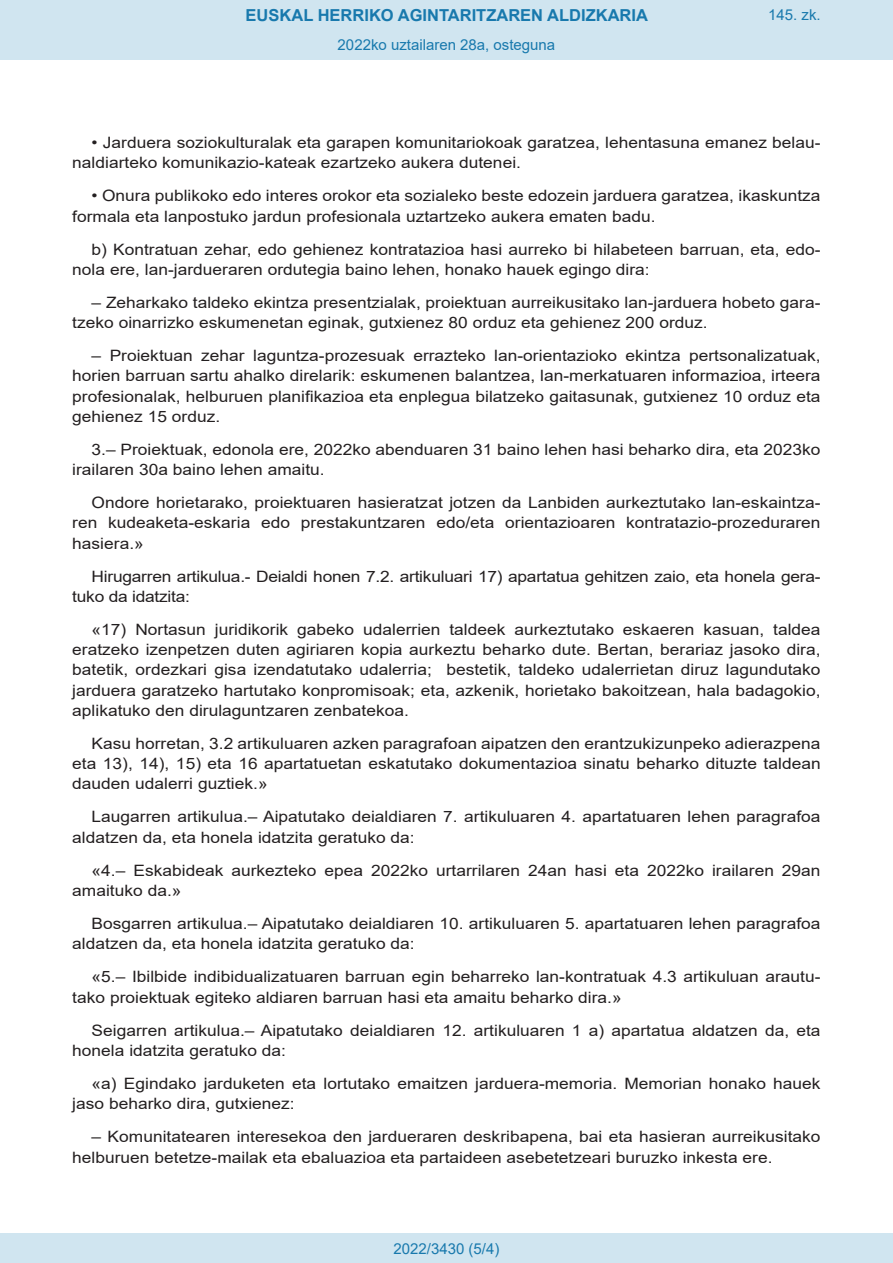
<style>
.page{position:relative;width:893px;height:1263px;background:#fff}
.page>*{position:absolute;margin:0;border:0;box-sizing:border-box;transform-origin:0 0}
.t1{font:700 16.5px "Arial";color:#1879ad}
.BOPVDetalle{font:15.6px/20.2px "Arial";color:#231f20;scale:1.11 1}
.Paginacion_Centro{font:15px "Arial";color:#1879ad}
</style>
<div class="page">
<div style="left:0;top:0;width:893px;height:60px;background:#d0e5f0"></div>
<div style="left:0;top:1233px;width:893px;height:30px;background:#d0e5f0"></div>
<p class="t1" style="left:246px;top:3px;width:404px">EUSKAL HERRIKO AGINTARITZAREN ALDIZKARIA</p>
<p class="Paginacion_Centro" style="left:338px;top:35px;width:219px">2022ko uztailaren 28a, osteguna</p>
<p class="Paginacion_Centro" style="left:768px;top:5px;width:54px">145. zk.</p>
<p class="BOPVDetalle" style="left:72px;top:132px;width:676px;text-indent:19px">• Jarduera soziokulturalak eta garapen komunitariokoak garatzea, lehentasuna emanez belau&shy;naldiarteko komunikazio-kateak ezartzeko aukera dutenei.</p>
<p class="BOPVDetalle" style="left:72px;top:186px;width:676px;text-indent:19px">• Onura publikoko edo interes orokor eta sozialeko beste edozein jarduera garatzea, ikaskuntza formala eta lanpostuko jardun profesionala uztartzeko aukera ematen badu.</p>
<p class="BOPVDetalle" style="left:72px;top:239px;width:676px;text-indent:19px">b) Kontratuan zehar, edo gehienez kontratazioa hasi aurreko bi hilabeteen barruan, eta, edo&shy;nola ere, lan-jardueraren ordutegia baino lehen, honako hauek egingo dira:</p>
<p class="BOPVDetalle" style="left:72px;top:292px;width:676px;text-indent:19px">– Zeharkako taldeko ekintza presentzialak, proiektuan aurreikusitako lan-jarduera hobeto gara&shy;tzeko oinarrizko eskumenetan eginak, gutxienez 80 orduz eta gehienez 200 orduz.</p>
<p class="BOPVDetalle" style="left:72px;top:345px;width:676px;text-align:justify;text-indent:19px">– Proiektuan zehar laguntza-prozesuak errazteko lan-orientazioko ekintza pertsonalizatuak, horien barruan sartu ahalko direlarik: eskumenen balantzea, lan-merkatuaren informazioa, irteera profesionalak, helburuen planifikazioa eta enplegua bilatzeko gaitasunak, gutxienez 10 orduz eta gehienez 15 orduz.</p>
<p class="BOPVDetalle" style="left:72px;top:439px;width:676px;text-indent:19px">3.– Proiektuak, edonola ere, 2022ko abenduaren 31 baino lehen hasi beharko dira, eta 2023ko irailaren 30a baino lehen amaitu.</p>
<p class="BOPVDetalle" style="left:72px;top:492px;width:676px;text-align:justify;text-indent:19px">Ondore horietarako, proiektuaren hasieratzat jotzen da Lanbiden aurkeztutako lan-eskaintza&shy;ren kudeaketa-eskaria edo prestakuntzaren edo/eta orientazioaren kontratazio-prozeduraren hasiera.»</p>
<p class="BOPVDetalle" style="left:72px;top:566px;width:676px;text-indent:19px">Hirugarren artikulua.- Deialdi honen 7.2. artikuluari 17) apartatua gehitzen zaio, eta honela gera&shy;tuko da idatzita:</p>
<p class="BOPVDetalle" style="left:72px;top:619px;width:676px;text-align:justify;text-indent:19px">«17) Nortasun juridikorik gabeko udalerrien taldeek aurkeztutako eskaeren kasuan, taldea eratzeko izenpetzen duten agiriaren kopia aurkeztu beharko dute. Bertan, berariaz jasoko dira, batetik, ordezkari gisa izendatutako udalerria; bestetik, taldeko udalerrietan diruz lagundutako jarduera garatzeko hartutako konpromisoak; eta, azkenik, horietako bakoitzean, hala badagokio, aplikatuko den dirulaguntzaren zenbatekoa.</p>
<p class="BOPVDetalle" style="left:72px;top:733px;width:676px;text-align:justify;text-indent:19px">Kasu horretan, 3.2 artikuluaren azken paragrafoan aipatzen den erantzukizunpeko adierazpena eta 13), 14), 15) eta 16 apartatuetan eskatutako dokumentazioa sinatu beharko dituzte taldean dauden udalerri guztiek.»</p>
<p class="BOPVDetalle" style="left:72px;top:807px;width:676px;text-indent:19px">Laugarren artikulua.– Aipatutako deialdiaren 7. artikuluaren 4. apartatuaren lehen paragrafoa aldatzen da, eta honela idatzita geratuko da:</p>
<p class="BOPVDetalle" style="left:72px;top:860px;width:676px;text-indent:19px">«4.– Eskabideak aurkezteko epea 2022ko urtarrilaren 24an hasi eta 2022ko irailaren 29an amaituko da.»</p>
<p class="BOPVDetalle" style="left:72px;top:913px;width:676px;text-indent:19px">Bosgarren artikulua.– Aipatutako deialdiaren 10. artikuluaren 5. apartatuaren lehen paragrafoa aldatzen da, eta honela idatzita geratuko da:</p>
<p class="BOPVDetalle" style="left:72px;top:966px;width:676px;text-indent:19px">«5.– Ibilbide indibidualizatuaren barruan egin beharreko lan-kontratuak 4.3 artikuluan arautu&shy;tako proiektuak egiteko aldiaren barruan hasi eta amaitu beharko dira.»</p>
<p class="BOPVDetalle" style="left:72px;top:1020px;width:676px;text-indent:19px">Seigarren artikulua.– Aipatutako deialdiaren 12. artikuluaren 1 a) apartatua aldatzen da, eta honela idatzita geratuko da:</p>
<p class="BOPVDetalle" style="left:72px;top:1073px;width:676px;text-indent:19px">«a) Egindako jarduketen eta lortutako emaitzen jarduera-memoria. Memorian honako hauek jaso beharko dira, gutxienez:</p>
<p class="BOPVDetalle" style="left:72px;top:1126px;width:676px;line-height:21px;text-indent:19px">– Komunitatearen interesekoa den jardueraren deskribapena, bai eta hasieran aurreikusitako helburuen betetze-mailak eta ebaluazioa eta partaideen asebetetzeari buruzko inkesta ere.</p>
<p class="Paginacion_Centro" style="left:393px;top:1238px;width:107px">2022/3430 (5/4)</p>
</div>
